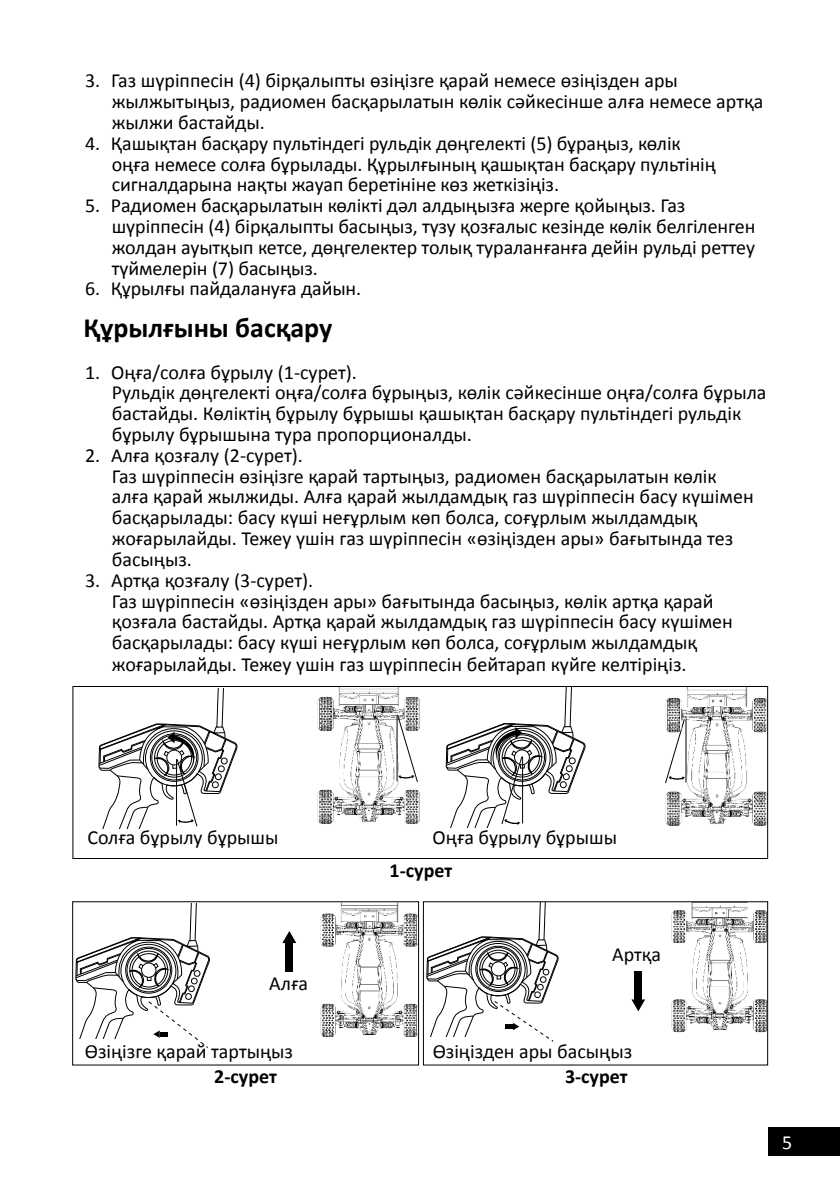
<style>
.page{position:relative;width:840px;height:1191px;background:#fff}
.page>*{position:absolute;margin:0;border:0;box-sizing:border-box;transform-origin:0 0}
.t1{font:700 28px "Calibri";color:#000}
.t2{font:20px/20.8px "Calibri";color:#000}
.t3{font:700 20px "Calibri";color:#000}
.t4{font:20px "Calibri";color:#fff}
</style>
<div class="page">
<div style="left:767px;top:1126px;width:72px;height:29px;background:#000"></div>
<img style="left:317px;top:688px;width:103px;height:136px">
<hr style="left:396px;top:715px;width:1px;height:66px;background:#000">
<svg style="left:397px;top:714px;width:21px;height:68px"></svg>
<svg style="left:98px;top:688px;width:140px;height:140px"></svg>
<svg style="left:445px;top:688px;width:141px;height:139px"></svg>
<img style="left:665px;top:688px;width:100px;height:138px">
<div style="left:73px;top:686px;width:694px;height:172px;border:1px solid #000"></div>
<svg style="left:75px;top:903px;width:135px;height:144px"></svg>
<div style="left:285px;top:940px;width:8px;height:31px;background:#000"></div>
<svg style="left:282px;top:931px;width:14px;height:12px"></svg>
<img style="left:320px;top:903px;width:96px;height:134px">
<svg style="left:426px;top:903px;width:133px;height:138px"></svg>
<div style="left:634px;top:971px;width:7px;height:31px;background:#000"></div>
<svg style="left:631px;top:999px;width:13px;height:12px"></svg>
<img style="left:671px;top:903px;width:94px;height:130px">
<p class="t2" style="left:112px;top:70px;width:652px;text-indent:-27px">3. Газ шүріппесін (4) бірқалыпты өзіңізге қарай немесе өзіңізден ары жылжытыңыз, радиомен басқарылатын көлік сәйкесінше алға немесе артқа жылжи бастайды.</p>
<p class="t2" style="left:112px;top:132px;width:605px;text-indent:-27px">4. Қашықтан басқару пультіндегі рульдік дөңгелекті (5) бұраңыз, көлік оңға немесе солға бұрылады. Құрылғының қашықтан басқару пультінің сигналдарына нақты жауап беретініне көз жеткізіңіз.</p>
<p class="t2" style="left:112px;top:194px;width:644px;text-indent:-27px">5. Радиомен басқарылатын көлікті дәл алдыңызға жерге қойыңыз. Газ шүріппесін (4) бірқалыпты басыңыз, түзу қозғалыс кезінде көлік белгіленген жолдан ауытқып кетсе, дөңгелектер толық тураланғанға дейін рульді реттеу түймелерін (7) басыңыз.</p>
<p class="t2" style="left:85px;top:278px;width:277px">6. Құрылғы пайдалануға дайын.</p>
<h1 class="t1" style="left:83px;top:308px;width:250px">Құрылғыны басқару</h1>
<p class="t2" style="left:112px;top:361px;width:655px;text-indent:-27px">1. Оңға/солға бұрылу (1-сурет).<br>Рульдік дөңгелекті оңға/солға бұрыңыз, көлік сәйкесінше оңға/солға бұрыла бастайды. Көліктің бұрылу бұрышы қашықтан басқару пультіндегі рульдік бұрылу бұрышына тура пропорционалды.</p>
<p class="t2" style="left:112px;top:444px;width:643px;text-indent:-27px">2. Алға қозғалу (2-сурет).<br>Газ шүріппесін өзіңізге қарай тартыңыз, радиомен басқарылатын көлік алға қарай жылжиды. Алға қарай жылдамдық газ шүріппесін басу күшімен басқарылады: басу күші неғұрлым көп болса, соғұрлым жылдамдық жоғарылайды. Тежеу үшін газ шүріппесін «өзіңізден ары» бағытында тез басыңыз.</p>
<p class="t2" style="left:112px;top:569px;width:622px;text-indent:-27px">3. Артқа қозғалу (3-сурет).<br>Газ шүріппесін «өзіңізден ары» бағытында басыңыз, көлік артқа қарай қозғала бастайды. Артқа қарай жылдамдық газ шүріппесін басу күшімен басқарылады: басу күші неғұрлым көп болса, соғұрлым жылдамдық жоғарылайды. Тежеу үшін газ шүріппесін бейтарап күйге келтіріңіз.</p>
<p class="t2" style="left:87px;top:827px;width:192px">Солға бұрылу бұрышы</p>
<p class="t2" style="left:432px;top:827px;width:186px">Оңға бұрылу бұрышы</p>
<p class="t2" style="left:269px;top:972px;width:40px">Алға</p>
<p class="t2" style="left:85px;top:1040px;width:209px">Өзіңізге қарай тартыңыз</p>
<p class="t3" style="left:389px;top:856px;width:64px">1-сурет</p>
<p class="t2" style="left:611px;top:943px;width:50px">Артқа</p>
<p class="t2" style="left:432px;top:1040px;width:201px">Өзіңізден ары басыңыз</p>
<p class="t3" style="left:214px;top:1062px;width:64px">2-сурет</p>
<p class="t3" style="left:564px;top:1062px;width:64px">3-сурет</p>
<p class="t4" style="left:781px;top:1128px;width:12px">5</p>
</div>
